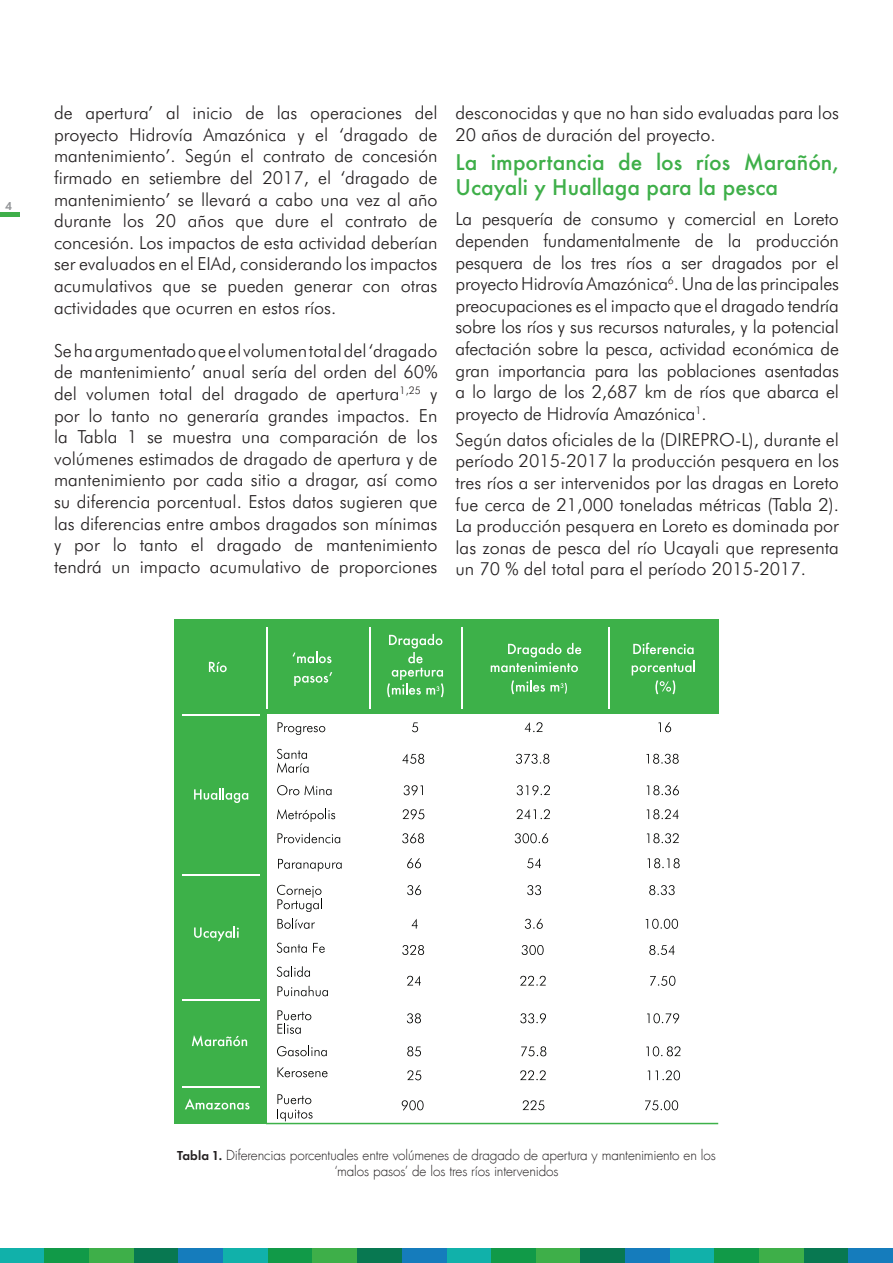
<style>
.page{position:relative;width:893px;height:1263px;background:#fff}
.page>*{position:absolute;margin:0;border:0;box-sizing:border-box;transform-origin:0 0}
.t1{font:500 21px/25.2px "Futura";color:#3eaf49}
.t2{font:300 18px/21.6px "Futura BT";color:#231f20;text-align:justify}
.TABLA{font:300 13.5px/16.2px "Futura LT";letter-spacing:-.005em;color:#231f20;text-align:center}
.t3{font:12px "Futura New Demi";color:#939598}
.s1{font-family:"Futura PT";font-weight:600}
</style>
<div class="page">
<div style="left:0;top:1248px;width:45px;height:15px;background:#11b1aa"></div>
<div style="left:446px;top:1248px;width:45px;height:15px;background:#11b1aa"></div>
<div style="left:223px;top:1248px;width:45px;height:15px;background:#11b1aa"></div>
<div style="left:670px;top:1248px;width:44px;height:15px;background:#11b1aa"></div>
<div style="left:45px;top:1248px;width:44px;height:15px;background:#119a48"></div>
<div style="left:491px;top:1248px;width:45px;height:15px;background:#119a48"></div>
<div style="left:268px;top:1248px;width:45px;height:15px;background:#119a48"></div>
<div style="left:714px;top:1248px;width:45px;height:15px;background:#119a48"></div>
<div style="left:89px;top:1248px;width:45px;height:15px;background:#3eaf49"></div>
<div style="left:536px;top:1248px;width:44px;height:15px;background:#3eaf49"></div>
<div style="left:313px;top:1248px;width:44px;height:15px;background:#3eaf49"></div>
<div style="left:759px;top:1248px;width:45px;height:15px;background:#3eaf49"></div>
<div style="left:134px;top:1248px;width:45px;height:15px;background:#087851"></div>
<div style="left:580px;top:1248px;width:45px;height:15px;background:#087851"></div>
<div style="left:357px;top:1248px;width:45px;height:15px;background:#087851"></div>
<div style="left:804px;top:1248px;width:44px;height:15px;background:#087851"></div>
<div style="left:179px;top:1248px;width:44px;height:15px;background:#157cbc"></div>
<div style="left:625px;top:1248px;width:45px;height:15px;background:#157cbc"></div>
<div style="left:402px;top:1248px;width:44px;height:15px;background:#157cbc"></div>
<div style="left:848px;top:1248px;width:45px;height:15px;background:#157cbc"></div>
<hr style="left:0;top:212px;width:19px;height:4px;background:#3eaf49">
<div style="left:174px;top:619px;width:545px;height:95px;background:#3db149"></div>
<div style="left:174px;top:709px;width:92px;height:415px;background:#3db149"></div>
<svg style="left:209px;top:662px;width:18px;height:10px"></svg>
<svg style="left:292px;top:652px;width:39px;height:11px"></svg>
<svg style="left:294px;top:672px;width:38px;height:14px"></svg>
<svg style="left:387px;top:634px;width:57px;height:63px"></svg>
<svg style="left:491px;top:643px;width:90px;height:29px"></svg>
<svg style="left:511px;top:680px;width:56px;height:14px"></svg>
<svg style="left:633px;top:643px;width:61px;height:11px"></svg>
<svg style="left:632px;top:661px;width:63px;height:33px"></svg>
<hr style="left:266px;top:627px;width:1px;height:81px;background:#fff">
<hr style="left:369px;top:627px;width:2px;height:81px;background:#fff">
<hr style="left:461px;top:627px;width:1px;height:81px;background:#fff">
<hr style="left:608px;top:627px;width:1px;height:81px;background:#fff">
<svg style="left:194px;top:788px;width:54px;height:15px"></svg>
<svg style="left:278px;top:722px;width:47px;height:13px"></svg>
<svg style="left:412px;top:722px;width:6px;height:10px"></svg>
<svg style="left:524px;top:722px;width:18px;height:10px"></svg>
<svg style="left:658px;top:722px;width:13px;height:10px"></svg>
<hr style="left:182px;top:714px;width:77px;height:1px;background:#fff">
<svg style="left:277px;top:749px;width:32px;height:24px"></svg>
<svg style="left:402px;top:754px;width:22px;height:10px"></svg>
<svg style="left:516px;top:754px;width:33px;height:10px"></svg>
<svg style="left:646px;top:754px;width:33px;height:10px"></svg>
<svg style="left:277px;top:785px;width:55px;height:10px"></svg>
<svg style="left:404px;top:785px;width:19px;height:10px"></svg>
<svg style="left:517px;top:785px;width:33px;height:10px"></svg>
<svg style="left:647px;top:785px;width:32px;height:10px"></svg>
<svg style="left:277px;top:809px;width:58px;height:13px"></svg>
<svg style="left:402px;top:809px;width:22px;height:10px"></svg>
<svg style="left:516px;top:809px;width:34px;height:10px"></svg>
<svg style="left:647px;top:809px;width:31px;height:10px"></svg>
<svg style="left:277px;top:833px;width:63px;height:10px"></svg>
<svg style="left:402px;top:833px;width:22px;height:10px"></svg>
<svg style="left:515px;top:833px;width:33px;height:10px"></svg>
<svg style="left:647px;top:833px;width:32px;height:10px"></svg>
<svg style="left:278px;top:859px;width:64px;height:12px"></svg>
<svg style="left:407px;top:858px;width:14px;height:10px"></svg>
<svg style="left:527px;top:858px;width:14px;height:10px"></svg>
<svg style="left:647px;top:858px;width:33px;height:10px"></svg>
<svg style="left:194px;top:926px;width:45px;height:15px"></svg>
<svg style="left:277px;top:885px;width:45px;height:27px"></svg>
<svg style="left:407px;top:885px;width:14px;height:10px"></svg>
<svg style="left:527px;top:885px;width:14px;height:10px"></svg>
<svg style="left:649px;top:885px;width:26px;height:10px"></svg>
<hr style="left:182px;top:874px;width:77px;height:2px;background:#fff">
<svg style="left:277px;top:918px;width:38px;height:11px"></svg>
<svg style="left:411px;top:919px;width:7px;height:9px"></svg>
<svg style="left:525px;top:918px;width:18px;height:11px"></svg>
<svg style="left:646px;top:919px;width:32px;height:10px"></svg>
<svg style="left:277px;top:943px;width:30px;height:10px"></svg>
<svg style="left:313px;top:943px;width:12px;height:10px"></svg>
<svg style="left:402px;top:945px;width:22px;height:10px"></svg>
<svg style="left:522px;top:945px;width:22px;height:10px"></svg>
<svg style="left:649px;top:945px;width:26px;height:10px"></svg>
<svg style="left:277px;top:966px;width:33px;height:11px"></svg>
<svg style="left:277px;top:986px;width:51px;height:10px"></svg>
<svg style="left:407px;top:976px;width:14px;height:9px"></svg>
<svg style="left:520px;top:976px;width:26px;height:10px"></svg>
<svg style="left:650px;top:976px;width:25px;height:10px"></svg>
<svg style="left:192px;top:1035px;width:55px;height:11px"></svg>
<svg style="left:277px;top:1010px;width:34px;height:24px"></svg>
<svg style="left:407px;top:1013px;width:14px;height:10px"></svg>
<svg style="left:520px;top:1013px;width:26px;height:10px"></svg>
<svg style="left:647px;top:1013px;width:32px;height:10px"></svg>
<hr style="left:182px;top:999px;width:77px;height:1px;background:#fff">
<svg style="left:277px;top:1046px;width:50px;height:10px"></svg>
<svg style="left:407px;top:1046px;width:14px;height:10px"></svg>
<svg style="left:521px;top:1046px;width:25px;height:10px"></svg>
<svg style="left:646px;top:1046px;width:34px;height:10px"></svg>
<svg style="left:277px;top:1067px;width:51px;height:10px"></svg>
<svg style="left:407px;top:1070px;width:14px;height:10px"></svg>
<svg style="left:520px;top:1070px;width:26px;height:10px"></svg>
<svg style="left:647px;top:1070px;width:33px;height:10px"></svg>
<svg style="left:185px;top:1098px;width:65px;height:11px"></svg>
<svg style="left:277px;top:1094px;width:36px;height:27px"></svg>
<svg style="left:402px;top:1100px;width:22px;height:10px"></svg>
<svg style="left:522px;top:1100px;width:22px;height:10px"></svg>
<svg style="left:645px;top:1100px;width:33px;height:10px"></svg>
<hr style="left:182px;top:1086px;width:77px;height:1px;background:#fff">
<hr style="left:266px;top:1123px;width:452px;height:1px;background:#3db149">
<p class="t3" style="left:5px;top:198px;width:8px">4</p>
<p class="t2" style="left:54px;top:102px;width:385px">de apertura’ al inicio de las operaciones del proyecto Hidrovía Amazónica y el ‘dragado de mantenimiento’. Según el contrato de concesión firmado en setiembre del 2017, el ‘dragado de mantenimiento’ se llevará a cabo una vez al año durante los 20 años que dure el contrato de concesión. Los impactos de esta actividad deberían ser evaluados en el EIAd, considerando los impactos acumulativos que se pueden generar con otras actividades que ocurren en estos ríos.</p>
<p class="t2" style="left:54px;top:339px;width:385px">Se ha argumentado que el volumen total del ‘dragado de mantenimiento’ anual sería del orden del 60% del volumen total del dragado de apertura<sup>1,25</sup> y por lo tanto no generaría grandes impactos. En la Tabla 1 se muestra una comparación de los volúmenes estimados de dragado de apertura y de mantenimiento por cada sitio a dragar, así como su diferencia porcentual. Estos datos sugieren que las diferencias entre ambos dragados son mínimas y por lo tanto el dragado de mantenimiento tendrá un impacto acumulativo de proporciones</p>
<p class="t2" style="left:455px;top:102px;width:385px">desconocidas y que no han sido evaluadas para los<br>20 años de duración del proyecto.</p>
<p class="t1" style="left:455px;top:149px;width:385px">La importancia de los ríos Marañón,<br>Ucayali y Huallaga para la pesca</p>
<p class="t2" style="left:455px;top:208px;width:385px">La pesquería de consumo y comercial en Loreto dependen fundamentalmente de la producción pesquera de los tres ríos a ser dragados por el proyecto Hidrovía Amazónica<sup>6</sup>. Una de las principales preocupaciones es el impacto que el dragado tendría sobre los ríos y sus recursos naturales, y la potencial afectación sobre la pesca, actividad económica de gran importancia para las poblaciones asentadas a lo largo de los 2,687 km de ríos que abarca el proyecto de Hidrovía Amazónica<sup>1</sup>.</p>
<p class="t2" style="left:455px;top:428px;width:385px">Según datos oficiales de la (DIREPRO-L), durante el período 2015-2017 la producción pesquera en los tres ríos a ser intervenidos por las dragas en Loreto fue cerca de 21,000 toneladas métricas (Tabla 2).<br>La producción pesquera en Loreto es dominada por las zonas de pesca del río Ucayali que representa un 70 % del total para el período 2015-2017.</p>
<p class="TABLA" style="left:177px;top:1147px;width:540px"><span class="s1">Tabla 1.</span> Diferencias porcentuales entre volúmenes de dragado de apertura y mantenimiento en los ‘malos pasos’ de los tres ríos intervenidos</p>
</div>
